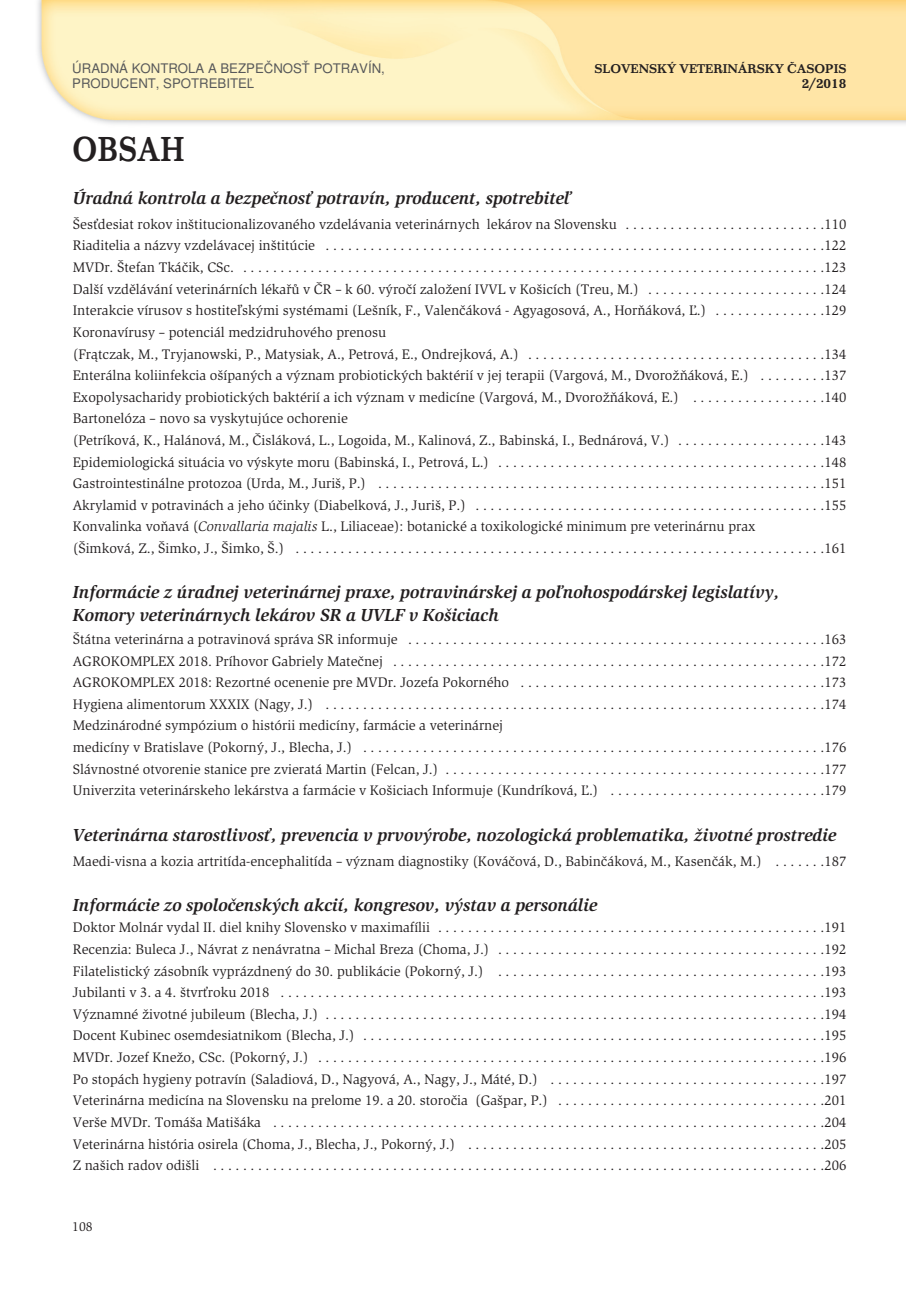
<style>
.page{position:relative;width:906px;height:1289px;background:#fff}
.page>*{position:absolute;margin:0;border:0;box-sizing:border-box;transform-origin:0 0}
.t1{font:500 36px "Impressum TOT";letter-spacing:.015em;color:#231f20;scale:.85 1}
.t2{font:italic 700 18px/23.1px "Slimbach Itc TOT";color:#231f20}
.t3{font:500 15px "Impressum TOT";color:#231f20}
.t4{font:14.25px/21.6px "Slimbach Itc TOT";color:#231f20}
.t5{font:13.2px/15px "Nimbus Sans LOT";color:#57585a}
.t6{font:500 13.2px "Impressum TOT";color:#231f20}
.t7{font:13.2px "Slimbach Itc TOT";color:#231f20}
.s1{font-style:italic}
</style>
<div class="page">
<img style="left:38px;top:0;width:868px;height:124px">
<p class="t5" style="left:72px;top:63px;width:314px">ÚRADNÁ KONTROLA A BEZPEČNOSŤ POTRAVÍN,<br>PRODUCENT, SPOTREBITEĽ</p>
<p class="t6" style="left:594px;top:64px;width:253px">SLOVENSKÝ VETERINÁRSKY ČASOPIS</p>
<p class="t3" style="left:801px;top:78px;width:46px">2/2018</p>
<h1 class="t1" style="left:72px;top:136px;width:133px">OBSAH</h1>
<p class="t2" style="left:73px;top:188px;width:500px">Úradná kontrola a bezpečnosť potravín, producent, spotrebiteľ</p>
<p class="t4" style="left:73px;top:214px;width:775px">Šesťdesiat rokov inštitucionalizovaného vzdelávania veterinárnych lekárov na Slovensku . . . . . . . . . . . . . . . . . . . . . . . . . . .110<br>Riaditelia a názvy vzdelávacej inštitúcie . . . . . . . . . . . . . . . . . . . . . . . . . . . . . . . . . . . . . . . . . . . . . . . . . . . . . . . . . . . . . . . . . . .122<br>MVDr. Štefan Tkáčik, CSc. . . . . . . . . . . . . . . . . . . . . . . . . . . . . . . . . . . . . . . . . . . . . . . . . . . . . . . . . . . . . . . . . . . . . . . . . . . . . . .123<br>Další vzdělávání veterinárních lékařů v ČR – k 60. výročí založení IVVL v Košicích (Treu, M.) . . . . . . . . . . . . . . . . . . . . . . . .124<br>Interakcie vírusov s hostiteľskými systémami (Lešník, F., Valenčáková - Agyagosová, A., Horňáková, Ľ.) . . . . . . . . . . . . . . .129<br>Koronavírusy – potenciál medzidruhového prenosu<br>(Frątczak, M., Tryjanowski, P., Matysiak, A., Petrová, E., Ondrejková, A.) . . . . . . . . . . . . . . . . . . . . . . . . . . . . . . . . . . . . . . . .134<br>Enterálna koliinfekcia ošípaných a význam probiotických baktérií v jej terapii (Vargová, M., Dvorožňáková, E.) . . . . . . . . .137<br>Exopolysacharidy probiotických baktérií a ich význam v medicíne (Vargová, M., Dvorožňáková, E.) . . . . . . . . . . . . . . . . . .140<br>Bartonelóza – novo sa vyskytujúce ochorenie<br>(Petríková, K., Halánová, M., Čisláková, L., Logoida, M., Kalinová, Z., Babinská, I., Bednárová, V.) . . . . . . . . . . . . . . . . . . . .143<br>Epidemiologická situácia vo výskyte moru (Babinská, I., Petrová, L.) . . . . . . . . . . . . . . . . . . . . . . . . . . . . . . . . . . . . . . . . . . . .148<br>Gastrointestinálne protozoa (Urda, M., Juriš, P.) . . . . . . . . . . . . . . . . . . . . . . . . . . . . . . . . . . . . . . . . . . . . . . . . . . . . . . . . . . . .151<br>Akrylamid v potravinách a jeho účinky (Diabelková, J., Juriš, P.) . . . . . . . . . . . . . . . . . . . . . . . . . . . . . . . . . . . . . . . . . . . . . . .155<br>Konvalinka voňavá (<span class="s1">Convallaria majalis</span> L., Liliaceae): botanické a toxikologické minimum pre veterinárnu prax<br>(Šimková, Z., Šimko, J., Šimko, Š.) . . . . . . . . . . . . . . . . . . . . . . . . . . . . . . . . . . . . . . . . . . . . . . . . . . . . . . . . . . . . . . . . . . . . . . .161</p>
<p class="t2" style="left:73px;top:581px;width:708px">Informácie z úradnej veterinárnej praxe, potravinárskej a poľnohospodárskej legislatívy,<br>Komory veterinárnych lekárov SR a UVLF v Košiciach</p>
<p class="t4" style="left:73px;top:629px;width:775px">Štátna veterinárna a potravinová správa SR informuje . . . . . . . . . . . . . . . . . . . . . . . . . . . . . . . . . . . . . . . . . . . . . . . . . . . . . . . .163<br>AGROKOMPLEX 2018. Príhovor Gabriely Matečnej . . . . . . . . . . . . . . . . . . . . . . . . . . . . . . . . . . . . . . . . . . . . . . . . . . . . . . . . . .172<br>AGROKOMPLEX 2018: Rezortné ocenenie pre MVDr. Jozefa Pokorného . . . . . . . . . . . . . . . . . . . . . . . . . . . . . . . . . . . . . . . . .173<br>Hygiena alimentorum XXXIX (Nagy, J.) . . . . . . . . . . . . . . . . . . . . . . . . . . . . . . . . . . . . . . . . . . . . . . . . . . . . . . . . . . . . . . . . . . .174<br>Medzinárodné sympózium o histórii medicíny, farmácie a veterinárnej<br>medicíny v Bratislave (Pokorný, J., Blecha, J.) . . . . . . . . . . . . . . . . . . . . . . . . . . . . . . . . . . . . . . . . . . . . . . . . . . . . . . . . . . . . . .176<br>Slávnostné otvorenie stanice pre zvieratá Martin (Felcan, J.) . . . . . . . . . . . . . . . . . . . . . . . . . . . . . . . . . . . . . . . . . . . . . . . . . . .177<br>Univerzita veterinárskeho lekárstva a farmácie v Košiciach Informuje (Kundríková, Ľ.) . . . . . . . . . . . . . . . . . . . . . . . . . . . . .179</p>
<p class="t2" style="left:73px;top:825px;width:765px">Veterinárna starostlivosť, prevencia v prvovýrobe, nozologická problematika, životné prostredie</p>
<p class="t4" style="left:73px;top:851px;width:775px">Maedi-visna a kozia artritída-encephalitída – význam diagnostiky (Kováčová, D., Babinčáková, M., Kasenčák, M.) . . . . . . .187</p>
<p class="t2" style="left:73px;top:894px;width:526px">Informácie zo spoločenských akcií, kongresov, výstav a personálie</p>
<p class="t4" style="left:73px;top:918px;width:775px;text-align:justify">Doktor Molnár vydal II. diel knihy Slovensko v maximafílii . . . . . . . . . . . . . . . . . . . . . . . . . . . . . . . . . . . . . . . . . . . . . . . . . . . .191<br>Recenzia: Buleca J., Návrat z nenávratna – Michal Breza (Choma, J.) . . . . . . . . . . . . . . . . . . . . . . . . . . . . . . . . . . . . . . . . . . . .192<br>Filatelistický zásobník vyprázdnený do 30. publikácie (Pokorný, J.) . . . . . . . . . . . . . . . . . . . . . . . . . . . . . . . . . . . . . . . . . . . .193<br>Jubilanti v 3. a 4. štvrťroku 2018 . . . . . . . . . . . . . . . . . . . . . . . . . . . . . . . . . . . . . . . . . . . . . . . . . . . . . . . . . . . . . . . . . . . . . . . . .193<br>Významné životné jubileum (Blecha, J.) . . . . . . . . . . . . . . . . . . . . . . . . . . . . . . . . . . . . . . . . . . . . . . . . . . . . . . . . . . . . . . . . . . .194<br>Docent Kubinec osemdesiatnikom (Blecha, J.) . . . . . . . . . . . . . . . . . . . . . . . . . . . . . . . . . . . . . . . . . . . . . . . . . . . . . . . . . . . . . .195<br>MVDr. Jozef Knežo, CSc. (Pokorný, J.) . . . . . . . . . . . . . . . . . . . . . . . . . . . . . . . . . . . . . . . . . . . . . . . . . . . . . . . . . . . . . . . . . . . .196<br>Po stopách hygieny potravín (Saladiová, D., Nagyová, A., Nagy, J., Máté, D.) . . . . . . . . . . . . . . . . . . . . . . . . . . . . . . . . . . . . .197<br>Veterinárna medicína na Slovensku na prelome 19. a 20. storočia (Gašpar, P.) . . . . . . . . . . . . . . . . . . . . . . . . . . . . . . . . . . . .201<br>Verše MVDr. Tomáša Matišáka . . . . . . . . . . . . . . . . . . . . . . . . . . . . . . . . . . . . . . . . . . . . . . . . . . . . . . . . . . . . . . . . . . . . . . . . . .204<br>Veterinárna história osirela (Choma, J., Blecha, J., Pokorný, J.) . . . . . . . . . . . . . . . . . . . . . . . . . . . . . . . . . . . . . . . . . . . . . . . .205<br>Z našich radov odišli . . . . . . . . . . . . . . . . . . . . . . . . . . . . . . . . . . . . . . . . . . . . . . . . . . . . . . . . . . . . . . . . . . . . . . . . . . . . . . . . . .206</p>
<p class="t7" style="left:72px;top:1221px;width:22px">108</p>
</div>
